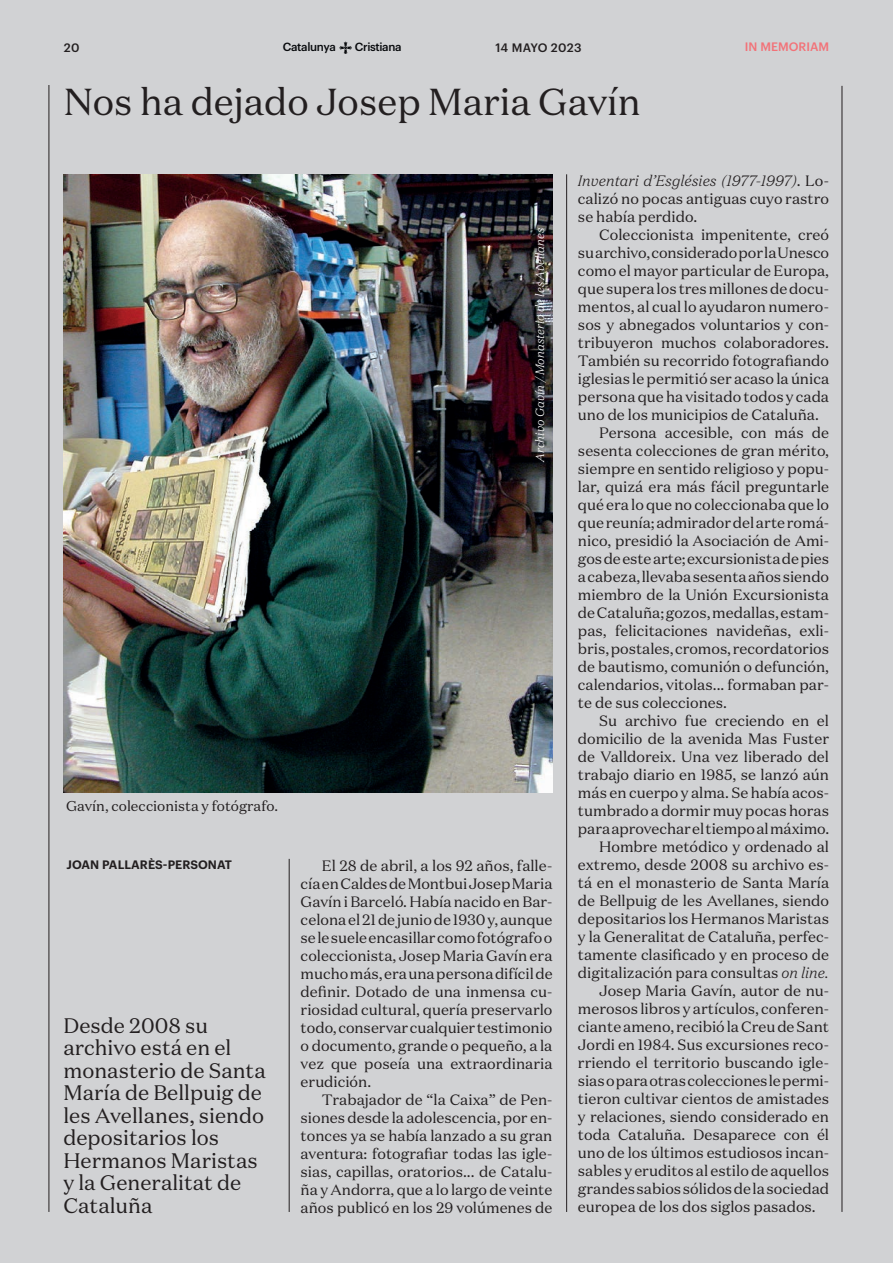
<style>
.page{position:relative;width:893px;height:1263px;background:#d1d2d4}
.page>*{position:absolute;margin:0;border:0;box-sizing:border-box;transform-origin:0 0}
.t1{font:37.5px "Domaine Text";color:#231f20}
.t2{font:21px/22.5px "Domaine Text";color:#231f20}
.t3{font:15px/18px "Domaine Text";color:#231f20;text-align:justify}
.t4{font:14.25px "Domaine Text";color:#231f20}
.t5{font:italic 300 12px "Domaine Text";color:#fff}
.t6{font:600 12px "Graphik";letter-spacing:.005em;color:#231f20}
.t7{font:500 12px "Graphik";letter-spacing:.02em;color:#231f20}
.t8{font:500 12px "Graphik";color:#f27278}
.t9{font:500 11.55px "Graphik";letter-spacing:-.03em;color:#07090c}
.s1{font-weight:300;font-style:italic}
</style>
<div class="page">
<hr style="left:49px;top:85px;width:1px;height:1127px;background:#231f20">
<svg style="left:339px;top:42px;width:13px;height:12px"></svg>
<hr style="left:566px;top:174px;width:1px;height:1038px;background:#231f20">
<hr style="left:289px;top:859px;width:1px;height:353px;background:#231f20">
<img style="left:63px;top:174px;width:489px;height:618px">
<hr style="left:842px;top:86px;width:1px;height:1126px;background:#231f20">
<p class="t7" style="left:64px;top:38px;width:17px">20</p>
<p class="t9" style="left:283px;top:38px;width:54px">Catalunya</p>
<p class="t9" style="left:355px;top:38px;width:48px">Cristiana</p>
<p class="t7" style="left:495px;top:38px;width:87px">14 MAYO 2023</p>
<p class="t8" style="left:745px;top:38px;width:86px">IN MEMORIAM</p>
<h1 class="t1" style="left:64px;top:78px;width:579px">Nos ha dejado Josep Maria Gavín</h1>
<p class="t5" style="left:532px;top:462px;width:236px;rotate:-90deg">Archivo Gavín / Monasterio de les Avellanes</p>
<p class="t4" style="left:66px;top:797px;width:213px">Gavín, coleccionista y fotógrafo.</p>
<p class="t6" style="left:67px;top:855px;width:167px">JOAN PALLARÈS-PERSONAT</p>
<h2 class="t2" style="left:63px;top:1014px;width:204px">Desde 2008 su archivo está en el monasterio de Santa<br>María de Bellpuig de les Avellanes, siendo depositarios los<br>Hermanos Maristas y la Generalitat de<br>Cataluña</h2>
<p class="t3" style="left:301px;top:856px;width:253px;text-indent:21px">El 28 de abril, a los 92 años, falle&shy;cía en Caldes de Montbui Josep Maria Gavín i Barceló. Había nacido en Bar&shy;celona el 21 de junio de 1930 y, aunque se le suele encasillar como fotógrafo o coleccionista, Josep Maria Gavín era mucho más, era una persona difícil de definir. Dotado de una inmensa cu&shy;riosidad cultural, quería preservarlo todo, conservar cualquier testimonio o documento, grande o pequeño, a la vez que poseía una extraordinaria erudición.</p>
<p class="t3" style="left:301px;top:1090px;width:253px;text-indent:21px">Trabajador de “la Caixa” de Pen&shy;siones desde la adolescencia, por en&shy;tonces ya se había lanzado a su gran aventura: fotografiar todas las igle&shy;sias, capillas, oratorios... de Catalu&shy;ña y Andorra, que a lo largo de veinte años publicó en los 29 volúmenes de</p>
<p class="t3" style="left:578px;top:172px;width:253px"><span class="s1">Inventari d’Esglésies (1977-1997)</span>. Lo&shy;calizó no pocas antiguas cuyo rastro se había perdido.</p>
<p class="t3" style="left:599px;top:226px;width:231px">Coleccionista impenitente, creó</p>
<p class="t3" style="left:578px;top:244px;width:253px">su archivo, considerado por la Unesco</p>
<p class="t3" style="left:578px;top:262px;width:253px">como el mayor particular de Europa,</p>
<p class="t3" style="left:578px;top:280px;width:253px">que supera los tres millones de docu-</p>
<p class="t3" style="left:578px;top:298px;width:253px">mentos, al cual lo ayudaron numero-</p>
<p class="t3" style="left:578px;top:316px;width:253px">sos y abnegados voluntarios y con-</p>
<p class="t3" style="left:578px;top:334px;width:253px">tribuyeron muchos colaboradores.</p>
<p class="t3" style="left:578px;top:352px;width:253px">También su recorrido fotografiando</p>
<p class="t3" style="left:578px;top:370px;width:253px">iglesias le permitió ser acaso la única</p>
<p class="t3" style="left:578px;top:388px;width:253px">persona que ha visitado todos y cada</p>
<p class="t3" style="left:578px;top:406px;width:242px">uno de los municipios de Cataluña.</p>
<p class="t3" style="left:599px;top:424px;width:231px">Persona accesible, con más de</p>
<p class="t3" style="left:578px;top:442px;width:253px">sesenta colecciones de gran mérito,</p>
<p class="t3" style="left:578px;top:460px;width:253px">siempre en sentido religioso y popu-</p>
<p class="t3" style="left:578px;top:478px;width:253px">lar, quizá era más fácil preguntarle</p>
<p class="t3" style="left:578px;top:496px;width:253px">qué era lo que no coleccionaba que lo</p>
<p class="t3" style="left:578px;top:514px;width:253px">que reunía; admirador del arte romá-</p>
<p class="t3" style="left:578px;top:532px;width:253px">nico, presidió la Asociación de Ami-</p>
<p class="t3" style="left:578px;top:550px;width:253px">gos de este arte; excursionista de pies</p>
<p class="t3" style="left:578px;top:568px;width:253px">a cabeza, llevaba sesenta años siendo</p>
<p class="t3" style="left:578px;top:586px;width:253px">miembro de la Unión Excursionista</p>
<p class="t3" style="left:578px;top:604px;width:253px">de Cataluña; gozos, medallas, estam-</p>
<p class="t3" style="left:578px;top:622px;width:253px">pas, felicitaciones navideñas, exli-</p>
<p class="t3" style="left:578px;top:640px;width:253px">bris, postales, cromos, recordatorios</p>
<p class="t3" style="left:578px;top:658px;width:253px">de bautismo, comunión o defunción,</p>
<p class="t3" style="left:578px;top:676px;width:253px">calendarios, vitolas... formaban par-</p>
<p class="t3" style="left:578px;top:694px;width:151px">te de sus colecciones.</p>
<p class="t3" style="left:599px;top:712px;width:231px">Su archivo fue creciendo en el</p>
<p class="t3" style="left:578px;top:730px;width:253px">domicilio de la avenida Mas Fuster</p>
<p class="t3" style="left:578px;top:748px;width:253px">de Valldoreix. Una vez liberado del</p>
<p class="t3" style="left:578px;top:766px;width:253px">trabajo diario en 1985, se lanzó aún</p>
<p class="t3" style="left:578px;top:784px;width:253px">más en cuerpo y alma. Se había acos-</p>
<p class="t3" style="left:578px;top:802px;width:253px">tumbrado a dormir muy pocas horas</p>
<p class="t3" style="left:578px;top:820px;width:253px">para aprovechar el tiempo al máximo.</p>
<p class="t3" style="left:599px;top:838px;width:231px">Hombre metódico y ordenado al</p>
<p class="t3" style="left:578px;top:856px;width:253px">extremo, desde 2008 su archivo es-</p>
<p class="t3" style="left:578px;top:874px;width:253px">tá en el monasterio de Santa María</p>
<p class="t3" style="left:578px;top:892px;width:253px">de Bellpuig de les Avellanes, siendo</p>
<p class="t3" style="left:578px;top:910px;width:253px">depositarios los Hermanos Maristas</p>
<p class="t3" style="left:578px;top:928px;width:253px">y la Generalitat de Cataluña, perfec-</p>
<p class="t3" style="left:578px;top:946px;width:253px">tamente clasificado y en proceso de</p>
<p class="t3" style="left:578px;top:964px;width:253px">digitalización para consultas <span class="s1">on line.</span></p>
<p class="t3" style="left:599px;top:982px;width:231px">Josep Maria Gavín, autor de nu-</p>
<p class="t3" style="left:578px;top:1000px;width:253px">merosos libros y artículos, conferen-</p>
<p class="t3" style="left:578px;top:1018px;width:253px">ciante ameno, recibió la Creu de Sant</p>
<p class="t3" style="left:578px;top:1036px;width:253px">Jordi en 1984. Sus excursiones reco-</p>
<p class="t3" style="left:578px;top:1054px;width:253px">rriendo el territorio buscando igle-</p>
<p class="t3" style="left:578px;top:1072px;width:252px">sias o para otras colecciones le permi-</p>
<p class="t3" style="left:578px;top:1090px;width:253px">tieron cultivar cientos de amistades</p>
<p class="t3" style="left:578px;top:1108px;width:253px">y relaciones, siendo considerado en</p>
<p class="t3" style="left:578px;top:1126px;width:253px">toda Cataluña. Desaparece con él</p>
<p class="t3" style="left:578px;top:1144px;width:253px">uno de los últimos estudiosos incan-</p>
<p class="t3" style="left:578px;top:1162px;width:253px">sables y eruditos al estilo de aquellos</p>
<p class="t3" style="left:578px;top:1180px;width:253px">grandes sabios sólidos de la sociedad</p>
<p class="t3" style="left:578px;top:1198px;width:239px">europea de los dos siglos pasados.</p>
</div>
